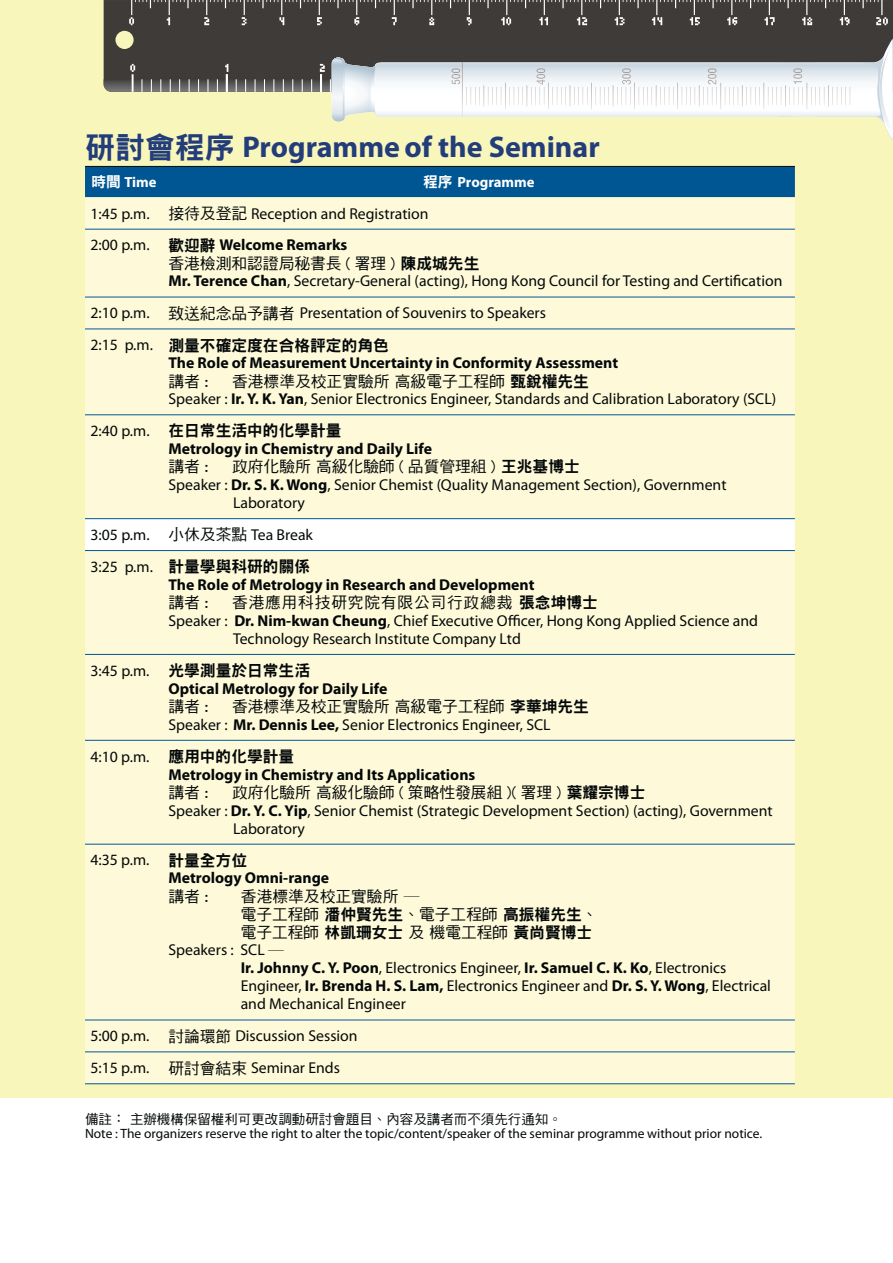
<style>
.page{position:relative;width:893px;height:1263px;background:#fff}
.page>*{position:absolute;margin:0;border:0;box-sizing:border-box;transform-origin:0 0}
.t1{font:700 30px "Myriad Pro";color:#223d7a}
.t2{font:15.75px/18px "Myriad Pro";color:#040809}
.t3{font:700 15.75px/18px "Myriad Pro";color:#040809}
.t4{font:15.75px/18px "DF Hei Std W5 E Ten B5 H";color:#040809}
.t5{font:15.75px "DF Hei Std W9 E Ten B5 H";color:#040809}
.t6{font:15.75px "DF Hei Std W5 E Ten B5 H";letter-spacing:.05em;color:#040809}
.t7{font:700 14.7px "Myriad Pro";color:#fff}
.t8{font:13.5px "Myriad Pro";color:#040809}
.t9{font:13.5px "DF Hei Std W5 E Ten B5 H";color:#040809}
.s1{font-family:"DF Hei Std W9 E Ten B5 H";font-weight:400}
.s2{font-family:"DF Hei Std W5 E Ten B5 H"}
.s3{font-family:"DF Hei Std W9 E Ten B5 H"}
.s4{font-weight:700}
.s5{font-family:"Myriad Pro"}
.s6{font-weight:400}
</style>
<div class="page">
<div style="left:0;top:0;width:893px;height:1098px;background:#f9f6bc"></div>
<div style="left:85px;top:167px;width:710px;height:30px;background:#005693"></div>
<div style="left:85px;top:197px;width:710px;height:887px;background:#fefad9"></div>
<div style="left:85px;top:519px;width:710px;height:31px;background:#fff"></div>
<hr style="left:85px;top:166px;width:78px;height:1px;background:#040809">
<hr style="left:163px;top:166px;width:632px;height:1px;background:#040809">
<hr style="left:85px;top:229px;width:78px;height:1px;background:#005693">
<hr style="left:163px;top:229px;width:632px;height:1px;background:#005693">
<hr style="left:85px;top:297px;width:78px;height:1px;background:#005693">
<hr style="left:163px;top:297px;width:632px;height:1px;background:#005693">
<hr style="left:85px;top:329px;width:78px;height:1px;background:#005693">
<hr style="left:163px;top:329px;width:632px;height:1px;background:#005693">
<hr style="left:85px;top:415px;width:78px;height:1px;background:#005693">
<hr style="left:163px;top:415px;width:632px;height:1px;background:#005693">
<hr style="left:85px;top:518px;width:78px;height:1px;background:#005693">
<hr style="left:163px;top:518px;width:632px;height:1px;background:#005693">
<hr style="left:85px;top:550px;width:78px;height:1px;background:#005693">
<hr style="left:163px;top:550px;width:632px;height:1px;background:#005693">
<hr style="left:85px;top:654px;width:78px;height:1px;background:#005693">
<hr style="left:163px;top:654px;width:632px;height:1px;background:#005693">
<hr style="left:85px;top:740px;width:78px;height:1px;background:#005693">
<hr style="left:163px;top:740px;width:632px;height:1px;background:#005693">
<hr style="left:85px;top:844px;width:78px;height:1px;background:#005693">
<hr style="left:163px;top:844px;width:632px;height:1px;background:#005693">
<hr style="left:85px;top:1020px;width:78px;height:1px;background:#005693">
<hr style="left:163px;top:1020px;width:632px;height:1px;background:#005693">
<hr style="left:85px;top:1052px;width:78px;height:1px;background:#005693">
<hr style="left:163px;top:1052px;width:632px;height:1px;background:#005693">
<hr style="left:85px;top:1084px;width:78px;height:1px;background:#005693">
<hr style="left:163px;top:1084px;width:632px;height:1px;background:#005693">
<div style="left:104px;top:0;width:789px;height:92px;background:#3e3b39"></div>
<svg style="left:129px;top:0;width:759px;height:25px;background:#4d4a48"></svg>
<svg style="left:332px;top:39px;width:561px;height:101px"></svg>
<svg style="left:130px;top:48px;width:763px;height:89px"></svg>
<h1 class="t1" style="left:85px;top:136px;width:516px"><span class="s1">研討會程序</span> Programme of the Seminar</h1>
<p class="t7" style="left:91px;top:176px;width:67px"><span class="s1">時間</span> Time</p>
<p class="t7" style="left:423px;top:176px;width:113px"><span class="s1">程序</span> Programme</p>
<p class="t2" style="left:91px;top:198px;width:340px;line-height:32px">1:45 p.m. <span class="s2">接待及登記</span> Reception and Registration<br>2:00 p.m. <span class="s3">歡迎辭</span> <span class="s4">Welcome Remarks</span></p>
<p class="t4" style="left:168px;top:256px;width:312px">香港檢測和認證局秘書長 ( 署理 ) <span class="s3">陳成城先生</span></p>
<p class="t2" style="left:91px;top:266px;width:693px;line-height:32px;text-indent:78px"><span class="s4">Mr. Terence Chan</span>, Secretary-General (acting), Hong Kong Council for Testing and Certification<br>2:10 p.m. <span class="s2">致送紀念品予講者</span> Presentation of Souvenirs to Speakers</p>
<p class="t5" style="left:91px;top:339px;width:300px"><span class="s5">2:15 p.m.</span> 測量不確定度在合格評定的角色</p>
<p class="t3" style="left:168px;top:355px;width:451px">The Role of Measurement Uncertainty in Conformity Assessment</p>
<p class="t4" style="left:168px;top:374px;width:41px">講者 :</p>
<p class="t4" style="left:232px;top:374px;width:358px">香港標準及校正實驗所 高級電子工程師 <span class="s3">甄銳權先生</span></p>
<p class="t2" style="left:168px;top:391px;width:609px">Speaker : <span class="s4">Ir. Y. K. Yan</span>, Senior Electronics Engineer, Standards and Calibration Laboratory (SCL)</p>
<p class="t5" style="left:91px;top:425px;width:253px"><span class="s5">2:40 p.m.</span> 在日常生活中的化學計量</p>
<p class="t3" style="left:168px;top:441px;width:265px">Metrology in Chemistry and Daily Life</p>
<p class="t4" style="left:168px;top:460px;width:41px">講者 :</p>
<p class="t4" style="left:232px;top:460px;width:349px">政府化驗所 高級化驗師 ( 品質管理組 ) <span class="s3">王兆基博士</span></p>
<p class="t2" style="left:233px;top:477px;width:495px;text-indent:-65px">Speaker : <span class="s4">Dr. S. K. Wong</span>, Senior Chemist (Quality Management Section), Government<br>Laboratory</p>
<p class="t2" style="left:91px;top:527px;width:224px">3:05 p.m. <span class="s2">小休及茶點</span> Tea Break</p>
<p class="t5" style="left:91px;top:560px;width:221px"><span class="s5">3:25 p.m.</span> 計量學與科研的關係</p>
<p class="t3" style="left:168px;top:577px;width:367px">The Role of Metrology in Research and Development</p>
<p class="t4" style="left:168px;top:595px;width:41px">講者 :</p>
<p class="t6" style="left:232px;top:596px;width:367px">香港應用科技研究院有限公司行政總裁 <span class="s3">張念坤博士</span></p>
<p class="t2" style="left:233px;top:613px;width:527px;text-indent:-65px">Speaker : <span class="s4">Dr. Nim-kwan Cheung</span>, Chief Executive Officer, Hong Kong Applied Science and<br>Technology Research Institute Company Ltd</p>
<p class="t5" style="left:90px;top:664px;width:221px"><span class="s5">3:45 p.m.</span> 光學測量於日常生活</p>
<p class="t3" style="left:168px;top:681px;width:220px">Optical Metrology for Daily Life</p>
<p class="t4" style="left:168px;top:699px;width:41px">講者 :</p>
<p class="t4" style="left:232px;top:699px;width:358px">香港標準及校正實驗所 高級電子工程師 <span class="s3">李華坤先生</span></p>
<p class="t2" style="left:90px;top:709px;width:462px;line-height:32px;text-indent:78px">Speaker : <span class="s4">Mr. Dennis Lee,</span> Senior Electronics Engineer, SCL<br>4:10 p.m. <span class="s3">應用中的化學計量</span></p>
<p class="t3" style="left:168px;top:766px;width:308px">Metrology in Chemistry and Its Applications</p>
<p class="t4" style="left:168px;top:785px;width:41px">講者 :</p>
<p class="t4" style="left:232px;top:785px;width:415px">政府化驗所 高級化驗師 ( 策略性發展組 )( 署理 ) <span class="s3">葉耀宗博士</span></p>
<p class="t2" style="left:233px;top:802px;width:541px;text-indent:-65px">Speaker : <span class="s4">Dr. Y. C. Yip</span>, Senior Chemist (Strategic Development Section) (acting), Government<br>Laboratory</p>
<p class="t3" style="left:168px;top:852px;width:162px;text-indent:-78px"><span class="s6">4:35 p.m.</span> <span class="s1">計量全方位<br></span>Metrology Omni-range</p>
<p class="t4" style="left:168px;top:889px;width:41px">講者 :</p>
<p class="t4" style="left:241px;top:889px;width:358px">香港標準及校正實驗所 ─<br>電子工程師 <span class="s3">潘仲賢先生</span>、電子工程師 <span class="s3">高振權先生</span>、電子工程師 <span class="s3">林凱珊女士</span> 及 機電工程師 <span class="s3">黃尚賢博士</span></p>
<p class="t2" style="left:241px;top:942px;width:532px;text-indent:-72px">Speakers : SCL <span class="s2">─<br></span><span class="s4">Ir. Johnny C. Y. Poon</span>, Electronics Engineer, <span class="s4">Ir. Samuel C. K. Ko</span>, Electronics Engineer, <span class="s4">Ir. Brenda H. S. Lam,</span> Electronics Engineer and <span class="s4">Dr. S. Y. Wong</span>, Electrical and Mechanical Engineer</p>
<p class="t2" style="left:90px;top:1021px;width:269px;line-height:32px">5:00 p.m. <span class="s2">討論環節</span> Discussion Session<br>5:15 p.m. <span class="s2">研討會結束</span> Seminar Ends</p>
<p class="t9" style="left:85px;top:1114px;width:478px">備註： 主辦機構保留權利可更改調動研討會題目、內容及講者而不須先行通知。</p>
<p class="t8" style="left:85px;top:1129px;width:679px">Note : The organizers reserve the right to alter the topic/content/speaker of the seminar programme without prior notice.</p>
</div>
